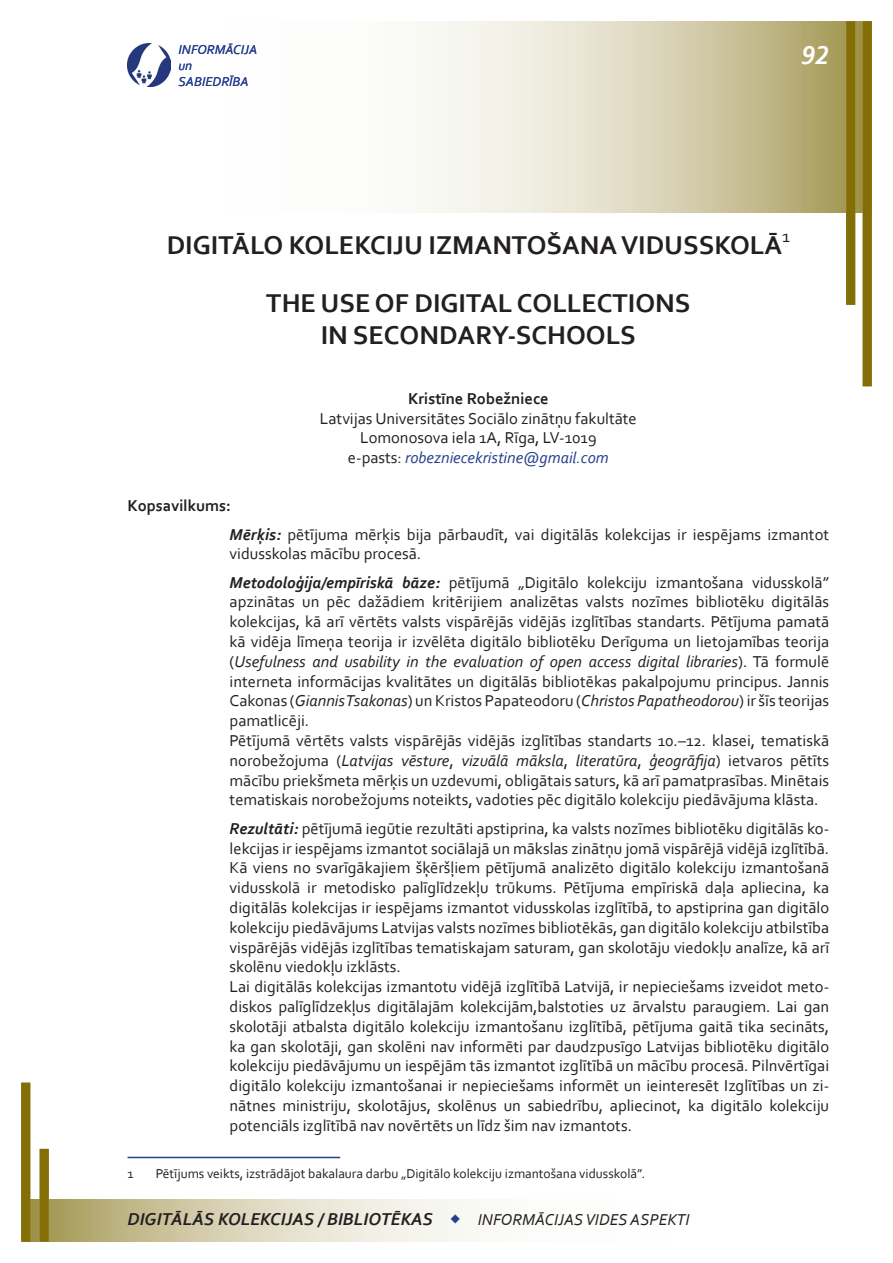
<style>
.page{position:relative;width:893px;height:1263px;background:#fff}
.page>*{position:absolute;margin:0;border:0;box-sizing:border-box;transform-origin:0 0}
.V{font:700 27px/32.4px "Corbel";color:#231f20;text-align:center}
.t1{font:italic 700 27px "Corbel";color:#fff}
.t2{font:italic 700 18px "Corbel";color:#231f20}
.Abstract{font:16.5px/19.8px "Corbel";color:#231f20;text-align:justify}
.bt_centre{font:16.5px "Corbel";color:#231f20}
.t3{font:italic 16.5px "Corbel";color:#231f20}
.bt_centre-2{font:italic 16.5px "Corbel";color:#253f8e}
.bt_centre-3{font:700 16.5px "Corbel";color:#231f20}
.Abstract_name{font:700 16.5px "Corbel";color:#231f20}
.Atsauce{font:13.5px "Corbel";color:#231f20}
.t4{font:italic 13.5px/16.2px "Corbel";color:#253f8e}
.s1{font-style:normal;color:#231f20}
.s2{font-weight:700;font-style:italic}
.s3{font-style:italic}
.s4{font-weight:400;font-size:16.5px}
</style>
<div class="page">
<svg style="left:127px;top:21px;width:736px;height:192px"></svg>
<svg style="left:30px;top:1199px;width:449px;height:43px;background:#d9d3b7"></svg>
<div style="left:863px;top:21px;width:9px;height:365px;background:#846f07"></div>
<div style="left:846px;top:21px;width:9px;height:284px;background:#846f07"></div>
<div style="left:21px;top:1083px;width:9px;height:159px;background:#846f07"></div>
<div style="left:40px;top:1149px;width:9px;height:93px;background:#846f07"></div>
<hr style="left:128px;top:1157px;width:212px;height:1px;background:#253f8e">
<svg style="left:413px;top:1214px;width:9px;height:9px"></svg>
<svg style="left:451px;top:1215px;width:9px;height:9px"></svg>
<p class="t4" style="left:179px;top:41px;width:80px">INFORMĀCIJA un<br>SABIEDRĪBA</p>
<h1 class="t1" style="left:801px;top:38px;width:29px">92</h1>
<p class="V" style="left:167px;top:228px;width:625px">DIGITĀLO KOLEKCIJU IZMANTOŠANA VIDUSSKOLĀ<sup>1</sup></p>
<p class="V" style="left:266px;top:286px;width:426px">THE USE OF DIGITAL COLLECTIONS<br>IN SECONDARY-SCHOOLS</p>
<p class="Abstract_name" style="left:128px;top:495px;width:105px">Kopsavilkums:</p>
<p class="bt_centre-3" style="left:408px;top:388px;width:142px">Kristīne Robežniece</p>
<p class="bt_centre" style="left:320px;top:408px;width:318px">Latvijas Universitātes Sociālo zinātņu fakultāte</p>
<p class="bt_centre" style="left:360px;top:428px;width:238px">Lomonosova iela 1A, Rīga, LV-1019</p>
<p class="bt_centre-2" style="left:348px;top:447px;width:262px"><span class="s1">e-pasts:</span> robezniecekristine@gmail.com</p>
<p class="Abstract" style="left:230px;top:524px;width:601px"><span class="s2">Mērķis:</span> pētījuma mērķis bija pārbaudīt, vai digitālās kolekcijas ir iespējams izmantot vidusskolas mācību procesā.</p>
<p class="Abstract" style="left:230px;top:572px;width:601px"><span class="s2">Metodoloģija/empīriskā bāze:</span> pētījumā „Digitālo kolekciju izmantošana vidusskolā” apzinātas un pēc dažādiem kritērijiem analizētas valsts nozīmes bibliotēku digitālās kolekcijas, kā arī vērtēts valsts vispārējās vidējās izglītības standarts. Pētījuma pamatā kā vidēja līmeņa teorija ir izvēlēta digitālo bibliotēku Derīguma un lietojamības teorija (<span class="s3">Usefulness and usability in the evaluation of open access digital libraries</span>). Tā formulē interneta informācijas kvalitātes un digitālās bibliotēkas pakalpojumu principus. Jannis Cakonas (<span class="s3">Giannis Tsakonas</span>) un Kristos Papateodoru (<span class="s3">Christos Papatheodorou</span>) ir šīs teorijas pamatlicēji.</p>
<p class="Abstract" style="left:230px;top:730px;width:601px">Pētījumā vērtēts valsts vispārējās vidējās izglītības standarts 10.–12. klasei, tematiskā norobežojuma (<span class="s3">Latvijas vēsture</span>, <span class="s3">vizuālā māksla</span>, <span class="s3">literatūra</span>, <span class="s3">ģeogrāfija</span>) ietvaros pētīts mācību priekšmeta mērķis un uzdevumi, obligātais saturs, kā arī pamatprasības. Minētais tematiskais norobežojums noteikts, vadoties pēc digitālo kolekciju piedāvājuma klāsta.</p>
<p class="Abstract" style="left:230px;top:818px;width:601px"><span class="s2">Rezultāti:</span> pētījumā iegūtie rezultāti apstiprina, ka valsts nozīmes bibliotēku digitālās ko&shy;lekcijas ir iespējams izmantot sociālajā un mākslas zinātņu jomā vispārējā vidējā izglītībā.<br>Kā viens no svarīgākajiem šķēršļiem pētījumā analizēto digitālo kolekciju izmantošanā vidusskolā ir metodisko palīglīdzekļu trūkums. Pētījuma empīriskā daļa apliecina, ka digitālās kolekcijas ir iespējams izmantot vidusskolas izglītībā, to apstiprina gan digitālo kolekciju piedāvājums Latvijas valsts nozīmes bibliotēkās, gan digitālo kolekciju atbilstība vispārējās vidējās izglītības tematiskajam saturam, gan skolotāju viedokļu analīze, kā arī skolēnu viedokļu izklāsts.</p>
<p class="Abstract" style="left:230px;top:976px;width:601px">Lai digitālās kolekcijas izmantotu vidējā izglītībā Latvijā, ir nepieciešams izveidot meto&shy;diskos palīglīdzekļus digitālajām kolekcijām,balstoties uz ārvalstu paraugiem. Lai gan skolotāji atbalsta digitālo kolekciju izmantošanu izglītībā, pētījuma gaitā tika secināts, ka gan skolotāji, gan skolēni nav informēti par daudzpusīgo Latvijas bibliotēku digitālo kolekciju piedāvājumu un iespējām tās izmantot izglītībā un mācību procesā. Pilnvērtīgai digitālo kolekciju izmantošanai ir nepieciešams informēt un ieinteresēt Izglītības un zi&shy;nātnes ministriju, skolotājus, skolēnus un sabiedrību, apliecinot, ka digitālo kolekciju potenciāls izglītībā nav novērtēts un līdz šim nav izmantots.</p>
<p class="Atsauce" style="left:128px;top:1165px;width:8px">1</p>
<p class="Atsauce" style="left:156px;top:1165px;width:491px">Pētījums veikts, izstrādājot bakalaura darbu „Digitālo kolekciju izmantošana vidusskolā”.</p>
<p class="t2" style="left:128px;top:1208px;width:525px">DIGITĀLĀS KOLEKCIJAS / BIBLIOTĒKAS <span class="s4">INFORMĀCIJAS VIDES ASPEKTI</span></p>
<p class="t3" style="left:128px;top:1209px;width:269px">DIGITĀLĀS KOLEKCIJAS / BIBLIOTĒKAS</p>
<p class="t3" style="left:478px;top:1210px;width:213px">INFORMĀCIJAS VIDES ASPEKTI</p>
</div>
